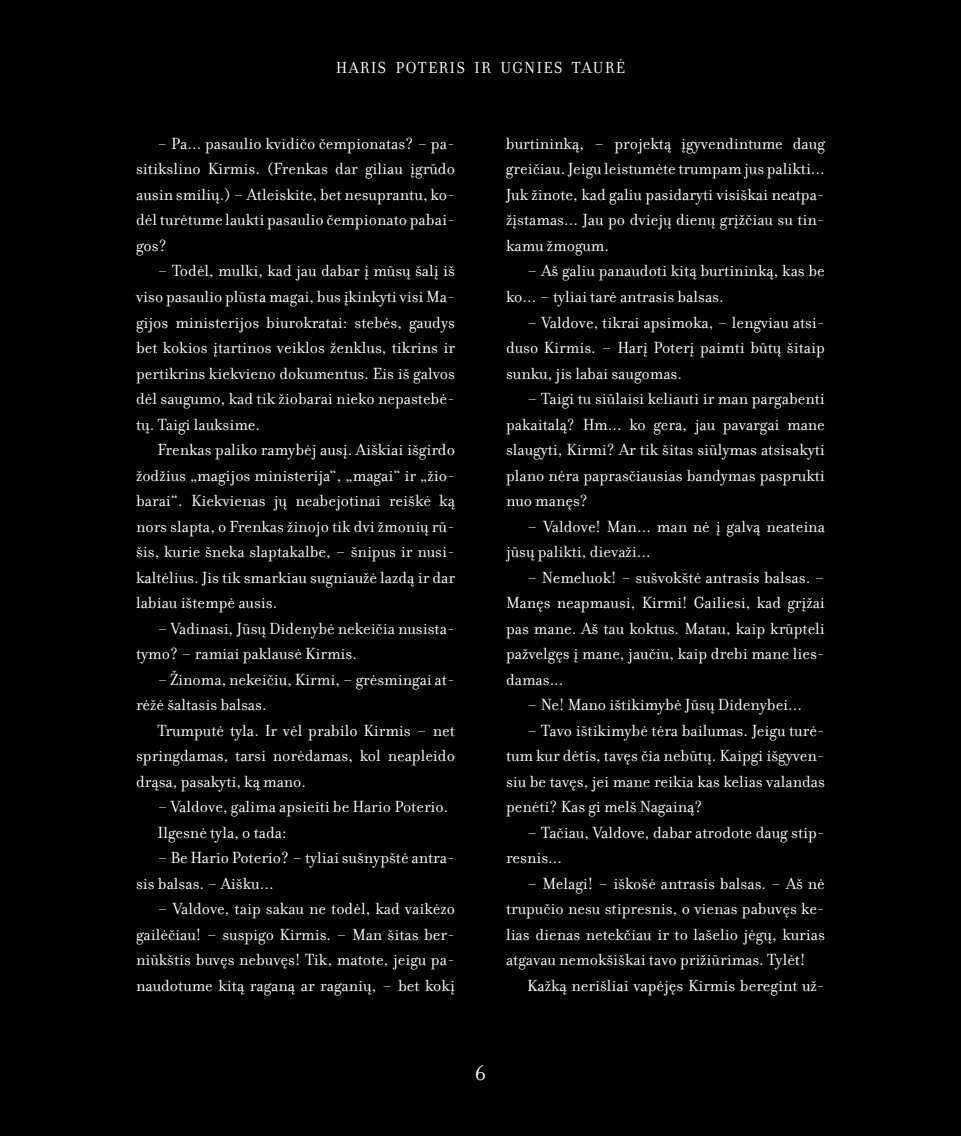
<style>
.page{position:relative;width:961px;height:1136px;background:#fff}
.page>*{position:absolute;margin:0;border:0;box-sizing:border-box;transform-origin:0 0}
.t1{font:22.5px "Filosofia";color:#fcfcfc}
.t2{font:17.4px/25.5px "Filosofia";color:#fcfcfc;text-align:justify}
.t3{font:17.25px "Filosofia OT Lining";letter-spacing:.075em;color:#fcfcfc}
</style>
<div class="page">
<div style="left:0;top:0;width:961px;height:1135px;background:#000"></div>
<p class="t3" style="left:336px;top:58px;width:291px">HARIS POTERIS IR UGNIES TAURĖ</p>
<p class="t2" style="left:136px;top:131px;width:320px;text-indent:21px">– Pa... pasaulio kvidičo čempionatas? – pa&shy;sitikslino Kirmis. (Frenkas dar giliau įgrūdo ausin smilių.) – Atleiskite, bet nesuprantu, ko&shy;dėl turėtume laukti pasaulio čempionato pabai&shy;gos?</p>
<p class="t2" style="left:136px;top:258px;width:320px;text-indent:21px">– Todėl, mulki, kad jau dabar į mūsų šalį iš viso pasaulio plūsta magai, bus įkinkyti visi Ma&shy;gijos ministerijos biurokratai: stebės, gaudys bet kokios įtartinos veiklos ženklus, tikrins ir pertikrins kiekvieno dokumentus. Eis iš galvos dėl saugumo, kad tik žiobarai nieko nepastebė&shy;tų. Taigi lauksime.</p>
<p class="t2" style="left:136px;top:437px;width:320px;text-indent:21px">Frenkas paliko ramybėj ausį. Aiškiai išgirdo žodžius „magijos ministerija“, „magai“ ir „žio&shy;barai“. Kiekvienas jų neabejotinai reiškė ką nors slapta, o Frenkas žinojo tik dvi žmonių rū&shy;šis, kurie šneka slaptakalbe, – šnipus ir nusi&shy;kaltėlius. Jis tik smarkiau sugniaužė lazdą ir dar labiau ištempė ausis.</p>
<p class="t2" style="left:136px;top:615px;width:320px;text-indent:21px">– Vadinasi, Jūsų Didenybė nekeičia nusista&shy;tymo? – ramiai paklausė Kirmis.</p>
<p class="t2" style="left:136px;top:666px;width:320px;text-indent:21px">– Žinoma, nekeičiu, Kirmi, – grėsmingai at&shy;rėžė šaltasis balsas.</p>
<p class="t2" style="left:136px;top:717px;width:320px;text-indent:21px">Trumputė tyla. Ir vėl prabilo Kirmis – net springdamas, tarsi norėdamas, kol neapleido drąsa, pasakyti, ką mano.</p>
<p class="t2" style="left:157px;top:794px;width:293px">– Valdove, galima apsieiti be Hario Poterio.<br>Ilgesnė tyla, o tada:</p>
<p class="t2" style="left:136px;top:845px;width:320px;text-indent:21px">– Be Hario Poterio? – tyliai sušnypštė antra&shy;sis balsas. – Aišku...</p>
<p class="t2" style="left:136px;top:896px;width:320px;text-indent:21px">– Valdove, taip sakau ne todėl, kad vaikėzo gailėčiau! – suspigo Kirmis. – Man šitas ber&shy;niūkštis buvęs nebuvęs! Tik, matote, jeigu pa&shy;naudotume kitą raganą ar raganių, – bet kokį</p>
<p class="t2" style="left:506px;top:131px;width:320px">burtininką, – projektą įgyvendintume daug greičiau. Jeigu leistumėte trumpam jus palikti...<br>Juk žinote, kad galiu pasidaryti visiškai neatpa&shy;žįstamas... Jau po dviejų dienų grįžčiau su tin&shy;kamu žmogum.</p>
<p class="t2" style="left:506px;top:258px;width:320px;text-indent:21px">– Aš galiu panaudoti kitą burtininką, kas be ko... – tyliai tarė antrasis balsas.</p>
<p class="t2" style="left:506px;top:309px;width:320px;text-indent:21px">– Valdove, tikrai apsimoka, – lengviau atsi&shy;duso Kirmis. – Harį Poterį paimti būtų šitaip sunku, jis labai saugomas.</p>
<p class="t2" style="left:506px;top:386px;width:320px;text-indent:21px">– Taigi tu siūlaisi keliauti ir man pargabenti pakaitalą? Hm... ko gera, jau pavargai mane slaugyti, Kirmi? Ar tik šitas siūlymas atsisakyti plano nėra paprasčiausias bandymas pasprukti nuo manęs?</p>
<p class="t2" style="left:506px;top:513px;width:320px;text-indent:21px">– Valdove! Man... man nė į galvą neateina jūsų palikti, dievaži...</p>
<p class="t2" style="left:506px;top:564px;width:320px;text-indent:21px">– Nemeluok! – sušvokštė antrasis balsas. – Manęs neapmausi, Kirmi! Gailiesi, kad grįžai pas mane. Aš tau koktus. Matau, kaip krūpteli pažvelgęs į mane, jaučiu, kaip drebi mane lies&shy;damas...</p>
<p class="t2" style="left:527px;top:692px;width:276px">– Ne! Mano ištikimybė Jūsų Didenybei...</p>
<p class="t2" style="left:506px;top:717px;width:320px;text-indent:21px">– Tavo ištikimybė tėra bailumas. Jeigu turė&shy;tum kur dėtis, tavęs čia nebūtų. Kaipgi išgyven&shy;siu be tavęs, jei mane reikia kas kelias valandas penėti? Kas gi melš Nagainą?</p>
<p class="t2" style="left:506px;top:819px;width:320px;text-indent:21px">– Tačiau, Valdove, dabar atrodote daug stip&shy;resnis...</p>
<p class="t2" style="left:506px;top:870px;width:320px;text-indent:21px">– Melagi! – iškošė antrasis balsas. – Aš nė trupučio nesu stipresnis, o vienas pabuvęs ke&shy;lias dienas netekčiau ir to lašelio jėgų, kurias atgavau nemokšiškai tavo prižiūrimas. Tylėt!</p>
<p class="t2" style="left:527px;top:972px;width:299px">Kažką nerišliai vapėjęs Kirmis beregint už-</p>
<p class="t1" style="left:475px;top:1059px;width:13px">6</p>
</div>
